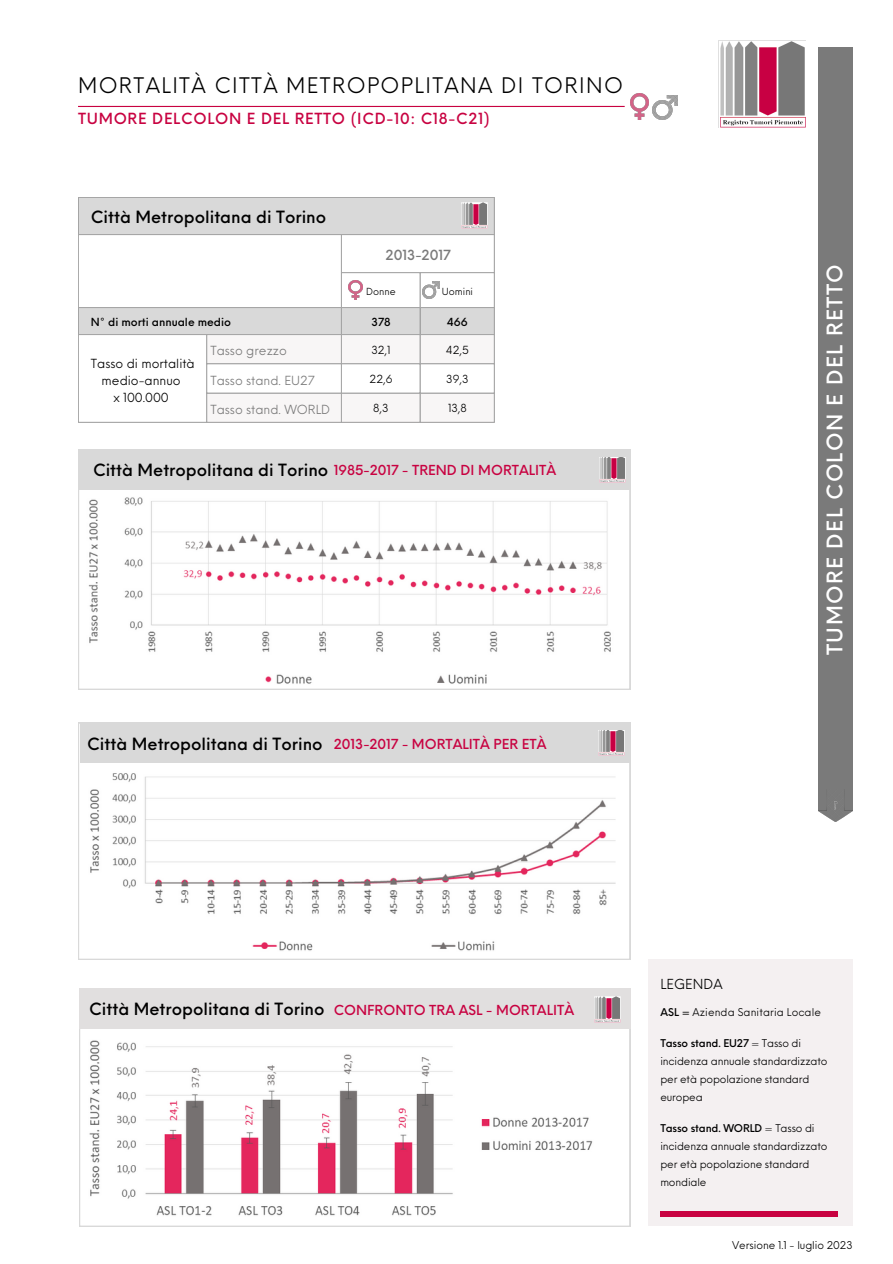
<style>
.page{position:relative;width:893px;height:1264px;background:#fff}
.page>*{position:absolute;margin:0;border:0;box-sizing:border-box;transform-origin:0 0}
.t1{font:21px "Neue Einstellung";letter-spacing:.065em;color:#000}
.t2{font:500 21px "Neue Einstellung";letter-spacing:.065em;color:#fff}
.t3{font:500 16.5px "Neue Einstellung";color:#000}
.t4{font:500 15px "Neue Einstellung";letter-spacing:.05em;color:#c80241}
.t5{font:500 13.65px "Neue Einstellung";color:#7a7a7a}
.t6{font:500 13.5px "Neue Einstellung";color:#c80241}
.t7{font:13.5px "Neue Einstellung";letter-spacing:.01em;color:#000}
.t8{font:12.3px "Neue Einstellung";color:#7a7a7a}
.t9{font:12.3px/17.1px "Neue Einstellung";color:#000;text-align:center}
.t10{font:500 10.95px "Neue Einstellung";color:#000}
.t11{font:10.95px "Neue Einstellung";color:#000}
.t12{font:10.5px/18.1px "Neue Einstellung";letter-spacing:-.015em;color:#000}
.t13{font:10.5px "Neue Einstellung";letter-spacing:.01em;color:#000}
.t14{font:9.6px "Neue Einstellung";color:#000}
.s1{font-weight:500}
</style>
<div class="page">
<div style="left:818px;top:48px;width:34px;height:763px;background:#7a7a7a"></div>
<img style="left:818px;top:801px;width:34px;height:20px">
<hr style="left:78px;top:106px;width:546px;height:1px;background:#c80241">
<svg style="left:79px;top:198px;width:415px;height:136px"></svg>
<svg style="left:207px;top:335px;width:287px;height:87px"></svg>
<hr style="left:78px;top:198px;width:1px;height:224px;background:#a6a6a6">
<hr style="left:206px;top:335px;width:1px;height:87px;background:#a6a6a6">
<hr style="left:341px;top:235px;width:1px;height:187px;background:#a6a6a6">
<hr style="left:420px;top:273px;width:1px;height:149px;background:#a6a6a6">
<hr style="left:494px;top:198px;width:1px;height:224px;background:#a6a6a6">
<hr style="left:78px;top:197px;width:416px;height:1px;background:#a6a6a6">
<hr style="left:78px;top:234px;width:416px;height:1px;background:#a6a6a6">
<hr style="left:341px;top:272px;width:153px;height:1px;background:#a6a6a6">
<hr style="left:78px;top:307px;width:416px;height:1px;background:#a6a6a6">
<hr style="left:78px;top:334px;width:416px;height:1px;background:#a6a6a6">
<hr style="left:206px;top:363px;width:288px;height:1px;background:#a6a6a6">
<hr style="left:206px;top:393px;width:288px;height:1px;background:#a6a6a6">
<hr style="left:78px;top:422px;width:416px;height:1px;background:#a6a6a6">
<img style="left:348px;top:280px;width:14px;height:19px">
<img style="left:423px;top:281px;width:16px;height:17px">
<svg style="left:78px;top:489px;width:552px;height:200px"></svg>
<div style="left:78px;top:449px;width:552px;height:40px;background:#d9d9d9"></div>
<img style="left:718px;top:41px;width:87px;height:86px">
<img style="left:461px;top:203px;width:26px;height:25px">
<img style="left:599px;top:457px;width:26px;height:26px">
<svg style="left:79px;top:988px;width:551px;height:238px"></svg>
<div style="left:80px;top:988px;width:550px;height:40px;background:#e1dfdf"></div>
<svg style="left:78px;top:722px;width:552px;height:237px"></svg>
<div style="left:80px;top:722px;width:550px;height:41px;background:#d9d9d9"></div>
<img style="left:598px;top:730px;width:26px;height:25px">
<div style="left:648px;top:959px;width:204px;height:267px;background:#f4f0f1"></div>
<img style="left:594px;top:996px;width:26px;height:26px">
<div style="left:660px;top:1210px;width:177px;height:6px;background:#c80241"></div>
<img style="left:630px;top:93px;width:18px;height:26px">
<img style="left:652px;top:95px;width:25px;height:25px">
<img style="left:81px;top:490px;width:535px;height:195px">
<img style="left:83px;top:765px;width:533px;height:186px">
<img style="left:87px;top:1032px;width:509px;height:187px">
<p class="t1" style="left:78px;top:67px;width:546px">MORTALITÀ CITTÀ METROPOPLITANA DI TORINO</p>
<p class="t4" style="left:78px;top:105px;width:413px">TUMORE DELCOLON E DEL RETTO (ICD-10: C18-C21)</p>
<p class="t3" style="left:91px;top:202px;width:237px">Città Metropolitana di Torino</p>
<p class="t5" style="left:385px;top:243px;width:67px">2013-2017</p>
<p class="t14" style="left:366px;top:282px;width:31px">Donne</p>
<p class="t14" style="left:442px;top:282px;width:33px">Uomini</p>
<p class="t10" style="left:91px;top:312px;width:142px">N° di morti annuale medio</p>
<p class="t10" style="left:371px;top:312px;width:21px">378</p>
<p class="t10" style="left:447px;top:312px;width:22px">466</p>
<p class="t9" style="left:91px;top:353px;width:105px">Tasso di mortalità medio-annuo</p>
<p class="t9" style="left:113px;top:387px;width:57px">x 100.000</p>
<p class="t8" style="left:210px;top:340px;width:78px">Tasso grezzo</p>
<p class="t11" style="left:371px;top:340px;width:21px">32,1</p>
<p class="t11" style="left:446px;top:340px;width:24px">42,5</p>
<p class="t8" style="left:210px;top:369px;width:106px">Tasso stand. EU27</p>
<p class="t11" style="left:369px;top:369px;width:24px">22,6</p>
<p class="t11" style="left:446px;top:369px;width:24px">39,3</p>
<p class="t8" style="left:210px;top:398px;width:121px">Tasso stand. WORLD</p>
<p class="t11" style="left:373px;top:398px;width:17px">8,3</p>
<p class="t11" style="left:448px;top:398px;width:20px">13,8</p>
<p class="t6" style="left:334px;top:458px;width:224px">1985-2017 - TREND DI MORTALITÀ</p>
<p class="t3" style="left:93px;top:455px;width:237px">Città Metropolitana di Torino</p>
<p class="t3" style="left:87px;top:728px;width:237px">Città Metropolitana di Torino</p>
<p class="t6" style="left:334px;top:731px;width:214px">2013-2017 - MORTALITÀ PER ETÀ</p>
<p class="t2" style="left:815px;top:655px;width:392px;rotate:-90deg">TUMORE DEL COLON E DEL RETTO</p>
<p class="t3" style="left:89px;top:994px;width:237px">Città Metropolitana di Torino</p>
<p class="t6" style="left:334px;top:998px;width:242px">CONFRONTO TRA ASL - MORTALITÀ</p>
<p class="t7" style="left:660px;top:972px;width:64px">LEGENDA</p>
<p class="t13" style="left:660px;top:1002px;width:162px"><span class="s1">ASL =</span> Azienda Sanitaria Locale</p>
<p class="t12" style="left:660px;top:1032px;width:169px"><span class="s1">Tasso stand. EU27</span> = Tasso di incidenza annuale standardizzato per età popolazione standard europea</p>
<p class="t12" style="left:660px;top:1117px;width:169px"><span class="s1">Tasso stand. WORLD</span> = Tasso di incidenza annuale standardizzato per età popolazione standard mondiale</p>
<p class="t12" style="left:732px;top:1235px;width:122px">Versione 1.1 - luglio 2023</p>
</div>
